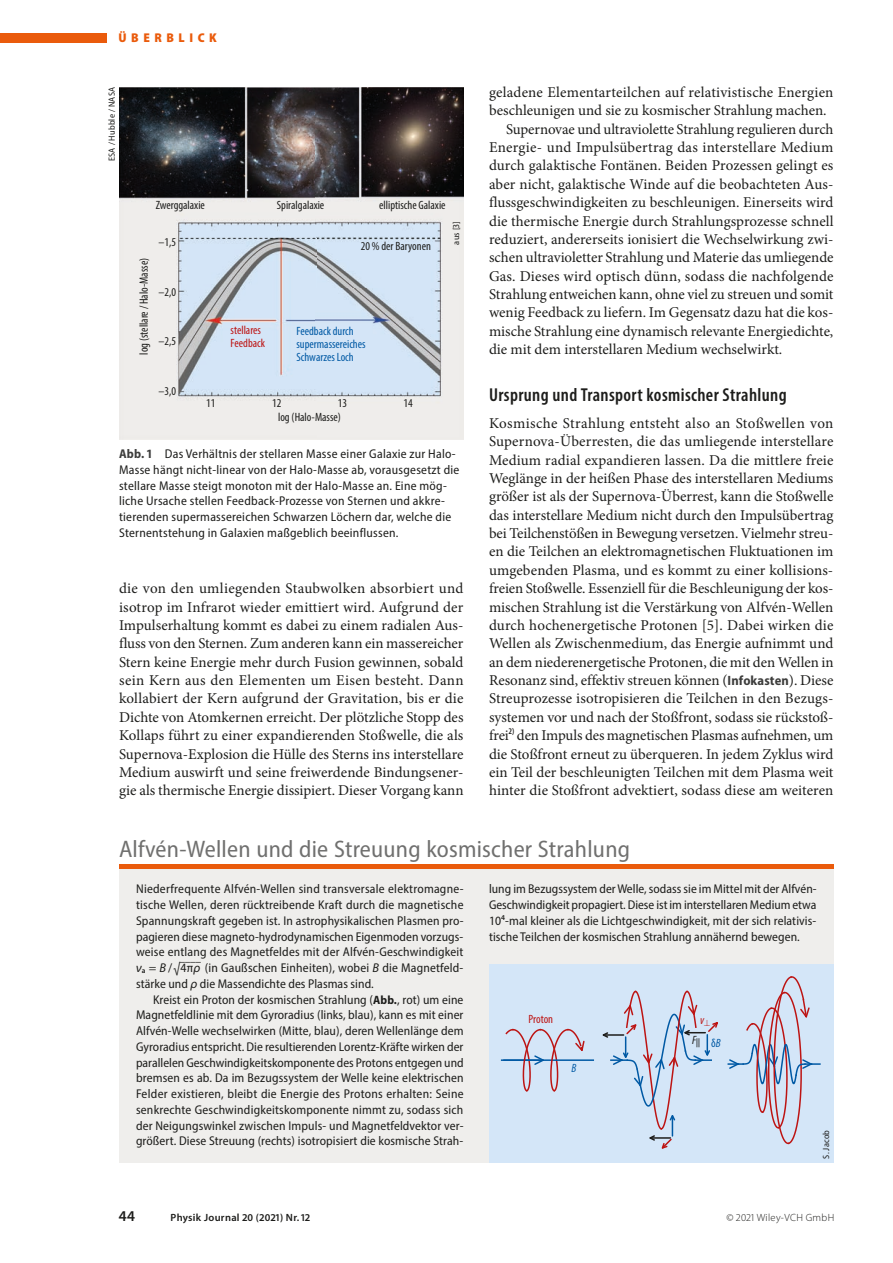
<style>
.page{position:relative;width:893px;height:1263px;background:#fff}
.page>*{position:absolute;margin:0;border:0;box-sizing:border-box;transform-origin:0 0}
.t1{font:semi-condensed 24px "Myriad Pro";letter-spacing:.01em;color:#70706f}
.t2{font:600 condensed 18.75px "Myriad Pro";letter-spacing:.02em;color:#1d1d1b}
.t3{font:15px/18.5px "Minion Pro";color:#1d1d1b;text-align:justify}
.t4{font:600 15px "Myriad Pro";color:#1d1d1b}
.t5{font:semi-condensed 12.75px/15.8px "Myriad Pro";letter-spacing:.02em;color:#1d1d1b;text-align:justify}
.t6{font:900 semi-condensed 12.75px "Myriad Pro";letter-spacing:.36em;color:#ea5b0c}
.t7{font:condensed 12px "Myriad Pro";color:#1d1d1b}
.t8{font:condensed 12px/13px "Myriad Pro";color:#0059a4}
.t9{font:condensed 12px "Myriad Pro";color:#bd1413}
.t10{font:italic condensed 12px "Myriad Pro";color:#bd1413}
.t11{font:italic condensed 12px "Myriad Pro";color:#0059a4}
.t12{font:600 10.5px "Myriad Pro";letter-spacing:.03em;color:#1d1d1b}
.t13{font:300 10.5px "Myriad Pro";letter-spacing:.03em;color:#1d1d1b}
.t14{font:semi-condensed 9px "Myriad Pro";letter-spacing:.02em;color:#1d1d1b}
.t15{font:600 condensed 9px "Myriad Pro";color:#1d1d1b}
.s1{font-weight:700;color:#3d3d3c}
.s2{font-family:"Myriad Pro";font-weight:700;font-stretch:semi-condensed;font-size:13.5px;color:#3d3d3c}
.s3{font-style:italic;font-stretch:normal}
.s4{font-size:14.85px}
.s5{font-weight:700;font-size:12.15px}
.s6{font-style:italic}
</style>
<div class="page">
<div style="left:0;top:33px;width:106px;height:9px;background:#ea5b0c"></div>
<img style="left:119px;top:87px;width:344px;height:352px">
<div style="left:119px;top:867px;width:714px;height:296px;background:#efeeec"></div>
<div style="left:489px;top:965px;width:344px;height:198px;background:#d4e6f8"></div>
<hr style="left:502px;top:1059px;width:91px;height:2px;background:#0059a4">
<svg style="left:504px;top:1028px;width:82px;height:64px"></svg>
<svg style="left:602px;top:990px;width:116px;height:159px"></svg>
<svg style="left:728px;top:976px;width:92px;height:169px"></svg>
<div style="left:119px;top:864px;width:714px;height:5px;background:#ea5b0c"></div>
<p class="t6" style="left:118px;top:30px;width:100px">ÜBERBLICK</p>
<p class="t14" style="left:106px;top:161px;width:75px;rotate:-90deg">ESA / Hubble / NASA</p>
<p class="t7" style="left:156px;top:198px;width:51px">Zwerggalaxie</p>
<p class="t7" style="left:277px;top:198px;width:49px">Spiralgalaxie</p>
<p class="t7" style="left:158px;top:235px;width:19px">–1,5</p>
<p class="t7" style="left:379px;top:198px;width:68px">elliptische Galaxie</p>
<p class="t7" style="left:361px;top:239px;width:72px">20 % der Baryonen</p>
<p class="t14" style="left:451px;top:245px;width:25px;rotate:-90deg">aus [3]</p>
<p class="t7" style="left:137px;top:355px;width:98px;rotate:-90deg">log (stellare / Halo-Masse)</p>
<p class="t7" style="left:158px;top:285px;width:19px">–2,0</p>
<p class="t7" style="left:158px;top:334px;width:19px">–2,5</p>
<p class="t7" style="left:158px;top:384px;width:19px">–3,0</p>
<p class="t9" style="left:231px;top:323px;width:32px">stellares</p>
<p class="t8" style="left:296px;top:324px;width:71px">Feedback durch supermassereiches<br>Schwarzes Loch</p>
<p class="t9" style="left:231px;top:336px;width:36px">Feedback</p>
<p class="t7" style="left:206px;top:396px;width:11px">11</p>
<p class="t7" style="left:272px;top:396px;width:11px">12</p>
<p class="t7" style="left:338px;top:396px;width:11px">13</p>
<p class="t7" style="left:404px;top:396px;width:11px">14</p>
<p class="t7" style="left:278px;top:410px;width:64px">log (Halo-Masse)</p>
<p class="t5" style="left:119px;top:446px;width:342px;text-align:left"><span class="s1">Abb. 1</span> Das Verhältnis der stellaren Masse einer Galaxie zur Halo-Masse hängt nicht-linear von der Halo-Masse ab, vorausgesetzt die stellare Masse steigt monoton mit der Halo-Masse an. Eine mög&shy;liche Ursache stellen Feedback-Prozesse von Sternen und akkre&shy;tierenden supermassereichen Schwarzen Löchern dar, welche die Sternentstehung in Galaxien maßgeblich beeinflussen.</p>
<p class="t3" style="left:119px;top:579px;width:346px">die von den umliegenden Staubwolken absorbiert und isotrop im Infrarot wieder emittiert wird. Aufgrund der Impulserhaltung kommt es dabei zu einem radialen Aus&shy;fluss von den Sternen. Zum anderen kann ein massereicher Stern keine Energie mehr durch Fusion gewinnen, sobald sein Kern aus den Elementen um Eisen besteht. Dann kollabiert der Kern aufgrund der Gravitation, bis er die Dichte von Atomkernen erreicht. Der plötzliche Stopp des Kollaps führt zu einer expandierenden Stoßwelle, die als Super nova-Explosion die Hülle des Sterns ins interstellare Medium auswirft und seine freiwerdende Bindungsener&shy;gie als thermische Energie dissipiert. Dieser Vorgang kann</p>
<p class="t3" style="left:489px;top:83px;width:346px">geladene Elementarteilchen auf relativistische Energien</p>
<p class="t3" style="left:489px;top:101px;width:339px">beschleunigen und sie zu kosmischer Strahlung machen.</p>
<p class="t3" style="left:506px;top:120px;width:329px">Supernovae und ultraviolette Strahlung regulieren durch</p>
<p class="t3" style="left:489px;top:138px;width:346px">Energie- und Impulsübertrag das interstellare Medium</p>
<p class="t3" style="left:489px;top:157px;width:346px">durch galaktische Fontänen. Beiden Prozessen gelingt es</p>
<p class="t3" style="left:489px;top:175px;width:346px">aber nicht, galaktische Winde auf die beobachteten Aus-</p>
<p class="t3" style="left:489px;top:193px;width:346px">flussgeschwindigkeiten zu beschleunigen. Einerseits wird</p>
<p class="t3" style="left:489px;top:212px;width:346px">die thermische Energie durch Strahlungsprozesse schnell</p>
<p class="t3" style="left:489px;top:230px;width:346px">reduziert, andererseits ionisiert die Wechselwirkung zwi-</p>
<p class="t3" style="left:489px;top:248px;width:346px">schen ultravioletter Strahlung und Materie das umliegende</p>
<p class="t3" style="left:489px;top:267px;width:346px">Gas. Dieses wird optisch dünn, sodass die nachfolgende</p>
<p class="t3" style="left:489px;top:285px;width:346px">Strahlung entweichen kann, ohne viel zu streuen und somit</p>
<p class="t3" style="left:489px;top:304px;width:346px">wenig Feedback zu liefern. Im Gegensatz dazu hat die kos-</p>
<p class="t3" style="left:489px;top:322px;width:346px">mische Strahlung eine dynamisch relevante Energiedichte,</p>
<p class="t3" style="left:489px;top:340px;width:295px">die mit dem interstellaren Medium wechselwirkt.</p>
<p class="t2" style="left:489px;top:383px;width:299px">Ursprung und Transport kosmischer Strahlung</p>
<p class="t3" style="left:489px;top:414px;width:346px">Kosmische Strahlung entsteht also an Stoßwellen von Supernova-Überresten, die das umliegende interstellare Medium radial expandieren lassen. Da die mittlere freie Weglänge in der heißen Phase des interstellaren Mediums größer ist als der Supernova-Überrest, kann die Stoßwelle das interstellare Medium nicht durch den Impulsübertrag bei Teilchenstößen in Bewegung versetzen. Vielmehr streu&shy;en die Teilchen an elektromagnetischen Fluktuationen im umgebenden Plasma, und es kommt zu einer kollisions&shy;freien Stoßwelle. Essenziell für die Beschleunigung der kos&shy;mischen Strahlung ist die Verstärkung von Alfvén-Wellen durch hochenergetische Protonen [5]. Dabei wirken die Wellen als Zwischenmedium, das Energie aufnimmt und an dem niederenergetische Protonen, die mit den Wellen in Resonanz sind, effektiv streuen können (<span class="s2">Infokas ten</span>). Diese Streuprozesse isotropisieren die Teilchen in den Bezugs&shy;systemen vor und nach der Stoßfront, sodass sie rückstoß&shy;frei<sup>2)</sup> den Impuls des magnetischen Plasmas aufnehmen, um die Stoßfront erneut zu überqueren. In jedem Zyklus wird ein Teil der beschleunigten Teilchen mit dem Plasma weit hinter die Stoßfront advektiert, sodass diese am weiteren</p>
<h1 class="t1" style="left:119px;top:834px;width:512px">Alfvén-Wellen und die Streuung kosmischer Strahlung</h1>
<p class="t5" style="left:136px;top:881px;width:329px">Niederfrequente Alfvén-Wellen sind transversale elektromagne&shy;tische Wellen, deren rücktreibende Kraft durch die magnetische Spannungskraft gegeben ist. In astrophysikalischen Plasmen pro&shy;pagieren diese magneto-hydrodynamischen Eigenmoden vorzugs&shy;weise entlang des Magnetfeldes mit der Alfvén-Geschwindigkeit <span class="s3">ν</span><sub>a</sub> = <span class="s3">B</span> / <span class="s4">√</span>4π<span class="s3">ρ</span> (in Gaußschen Einheiten), wobei <span class="s3">B</span> die Magnetfeld&shy;stärke und <span class="s3">ρ</span> die Massendichte des Plasmas sind.</p>
<p class="t5" style="left:136px;top:991px;width:329px;text-indent:17px">Kreist ein Proton der kosmischen Strahlung (<span class="s5">Abb.</span>, rot) um eine Magnetfeldlinie mit dem Gyroradius (links, blau), kann es mit einer Alfvén-Welle wechselwirken (Mitte, blau), deren Wellenlänge dem Gyroradius entspricht. Die resultierenden Lorentz-Kräfte wirken der parallelen Geschwindigkeitskomponente des Protons entgegen und bremsen es ab. Da im Bezugssystem der Welle keine elektrischen Felder existieren, bleibt die Energie des Protons erhalten: Seine senkrechte Geschwindigkeitskomponente nimmt zu, sodass sich der Neigungswinkel zwischen Impuls- und Magnetfeldvektor ver&shy;größert. Diese Streuung (rechts) isotropisiert die kosmische Strah-</p>
<p class="t5" style="left:489px;top:881px;width:329px">lung im Bezugssystem der Welle, sodass sie im Mittel mit der Alfvén-Geschwindigkeit propagiert. Diese ist im interstellaren Medium etwa 10<sup>4</sup>-mal kleiner als die Lichtgeschwindigkeit, mit der sich relativis&shy;tische Teilchen der kosmischen Strahlung annähernd bewegen.</p>
<p class="t9" style="left:529px;top:1011px;width:26px">Proton</p>
<p class="t11" style="left:572px;top:1061px;width:6px">B</p>
<p class="t10" style="left:700px;top:1013px;width:11px">v⊥</p>
<p class="t15" style="left:692px;top:1037px;width:9px"><sup>F</sup>||</p>
<p class="t8" style="left:711px;top:1036px;width:11px">δ<span class="s6">B</span></p>
<p class="t14" style="left:821px;top:1159px;width:30px;rotate:-90deg">S. Jacob</p>
<p class="t4" style="left:119px;top:1206px;width:18px">44</p>
<p class="t12" style="left:171px;top:1211px;width:141px">Physik Journal 20 (2021) Nr. 12</p>
<p class="t13" style="left:726px;top:1211px;width:109px">© 2021 Wiley-VCH GmbH</p>
</div>
